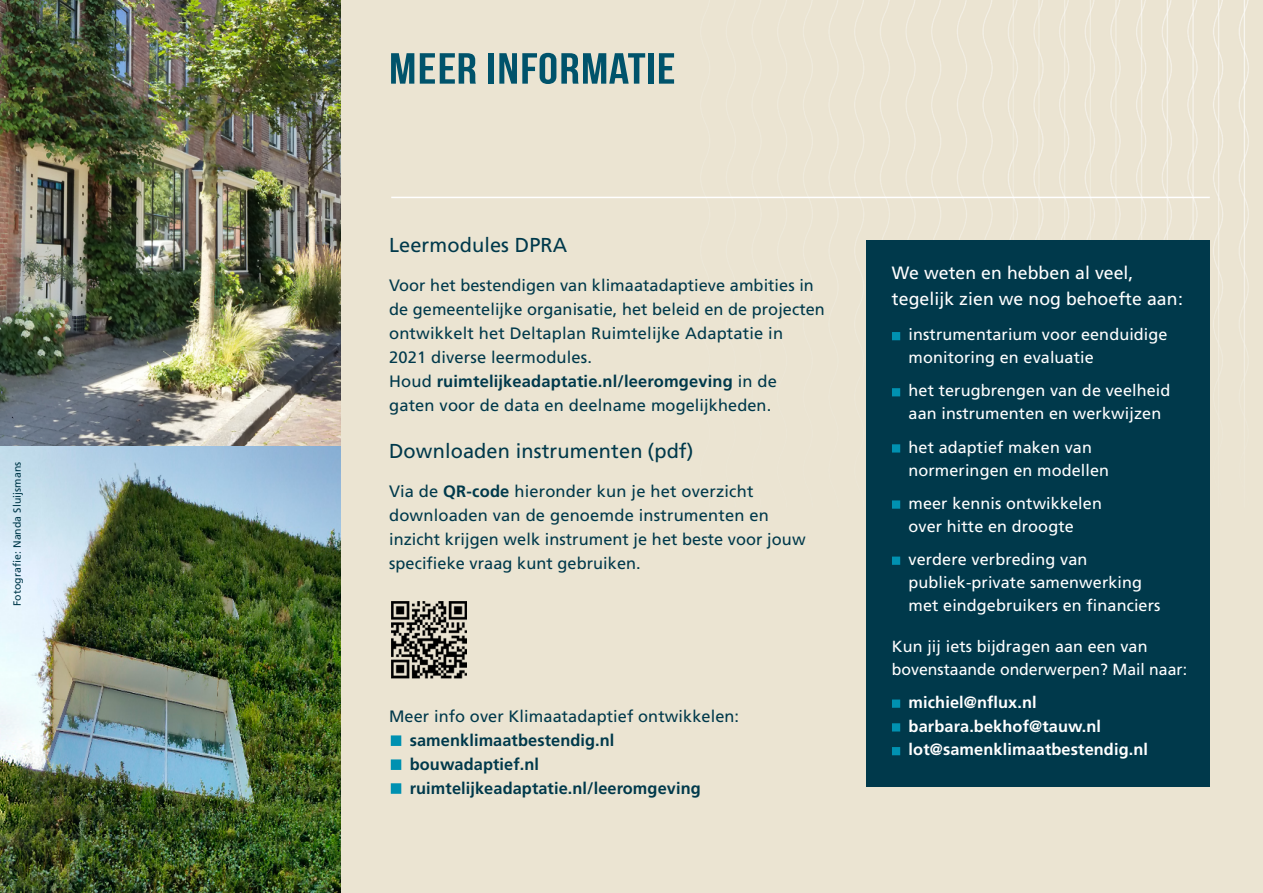
<style>
.page{position:relative;width:1263px;height:893px;background:#fff}
.page>*{position:absolute;margin:0;border:0;box-sizing:border-box;transform-origin:0 0}
.A_KOP{font:43.5px "Bebas Neue";letter-spacing:.025em;color:#00536b;scale:1.16 1}
.B_INTRO{font:20.1px "Frutiger";letter-spacing:.005em;color:#00394b}
._03_PLATTE_TEKST{font:17.85px/25.2px "Frutiger";letter-spacing:.005em;color:#fff}
.B_INTRO-2{font:16.5px/24px "Frutiger";letter-spacing:.005em;color:#00394b}
.B_INTRO-3{font:700 16.5px/24px "Frutiger";letter-spacing:.005em;color:#00394b}
.C_PLATTE_TEKST{font:700 16.35px/23.7px "Frutiger";letter-spacing:.005em;color:#fff}
.D_OPSOMMING_KADER{font:16.2px/23px "Frutiger";letter-spacing:.005em;color:#fff}
.C_PLATTE_TEKST-2{font:16.2px/23px "Frutiger";letter-spacing:.005em;color:#fff}
.C_PLATTE_TEKST-3{font:10.5px "Frutiger";letter-spacing:.005em;color:#00394b}
.s1{font-weight:700}
.s2{font-weight:400}
</style>
<div class="page">
<img style="left:0;top:0;width:1263px;height:893px">
<hr style="left:391px;top:197px;width:819px;height:1px;background:#fff">
<div style="left:391px;top:735px;width:10px;height:11px;background:#0091b1;border:3px solid #0091b1"></div>
<div style="left:391px;top:759px;width:10px;height:11px;background:#0091b1;border:3px solid #0091b1"></div>
<svg style="left:391px;top:783px;width:10px;height:11px"></svg>
<div style="left:867px;top:240px;width:343px;height:547px;background:#00394b"></div>
<div style="left:892px;top:332px;width:8px;height:8px;background:#0091b1"></div>
<div style="left:892px;top:388px;width:8px;height:8px;background:#0091b1;border:3px solid #0091b1"></div>
<svg style="left:892px;top:444px;width:8px;height:9px"></svg>
<svg style="left:892px;top:500px;width:8px;height:9px"></svg>
<div style="left:892px;top:557px;width:8px;height:8px;background:#0091b1;border:3px solid #0091b1"></div>
<svg style="left:892px;top:699px;width:8px;height:9px"></svg>
<div style="left:892px;top:723px;width:8px;height:8px;background:#0091b1;border:3px solid #0091b1"></div>
<div style="left:892px;top:747px;width:8px;height:8px;background:#0091b1"></div>
<img style="left:391px;top:601px;width:76px;height:77px">
<p class="C_PLATTE_TEKST-3" style="left:11px;top:606px;width:146px;rotate:-90deg">Fotografie: Nanda Sluijsmans</p>
<p class="A_KOP" style="left:389px;top:45px;width:248px">MEER INFORMATIE</p>
<p class="B_INTRO" style="left:389px;top:233px;width:180px">Leermodules DPRA</p>
<p class="B_INTRO-2" style="left:389px;top:273px;width:437px">Voor het bestendigen van klimaatadaptieve ambities in de gemeentelijke organisatie, het beleid en de projecten ontwikkelt het Deltaplan Ruimtelijke Adaptatie in<br>2021 diverse leermodules.<br>Houd <span class="s1">ruimtelijkeadaptatie.nl/leeromgeving</span> in de gaten voor de data en deelname mogelijkheden.</p>
<p class="B_INTRO" style="left:389px;top:439px;width:306px">Downloaden instrumenten (pdf)</p>
<p class="B_INTRO-2" style="left:389px;top:480px;width:418px">Via de <span class="s1">QR-code</span> hieronder kun je het overzicht downloaden van de genoemde instrumenten en inzicht krijgen welk instrument je het beste voor jouw specifieke vraag kunt gebruiken.</p>
<p class="B_INTRO-3" style="left:410px;top:704px;width:331px;text-indent:-21px"><span class="s2">Meer info over Klimaatadaptief ontwikkelen: </span>samenklimaatbestendig.nl bouwadaptief.nl ruimtelijkeadaptatie.nl/leeromgeving</p>
<p class="_03_PLATTE_TEKST" style="left:892px;top:260px;width:292px">We weten en hebben al veel, tegelijk zien we nog behoefte aan:</p>
<p class="D_OPSOMMING_KADER" style="left:908px;top:323px;width:261px">instrumentarium voor eenduidige monitoring en evaluatie</p>
<p class="D_OPSOMMING_KADER" style="left:908px;top:379px;width:263px">het terugbrengen van de veelheid aan instrumenten en werkwijzen</p>
<p class="D_OPSOMMING_KADER" style="left:908px;top:435px;width:202px">het adaptief maken van normeringen en modellen</p>
<p class="D_OPSOMMING_KADER" style="left:908px;top:491px;width:195px">meer kennis ontwikkelen over hitte en droogte</p>
<p class="C_PLATTE_TEKST-2" style="left:908px;top:548px;width:253px">verdere verbreding van publiek-private samenwerking met eindgebruikers en financiers</p>
<p class="C_PLATTE_TEKST-2" style="left:892px;top:634px;width:297px">Kun jij iets bijdragen aan een van bovenstaande onderwerpen? Mail naar:</p>
<p class="C_PLATTE_TEKST" style="left:908px;top:690px;width:241px">michiel@nflux.nl barbara.bekhof@tauw.nl lot@samenklimaatbestendig.nl</p>
</div>
